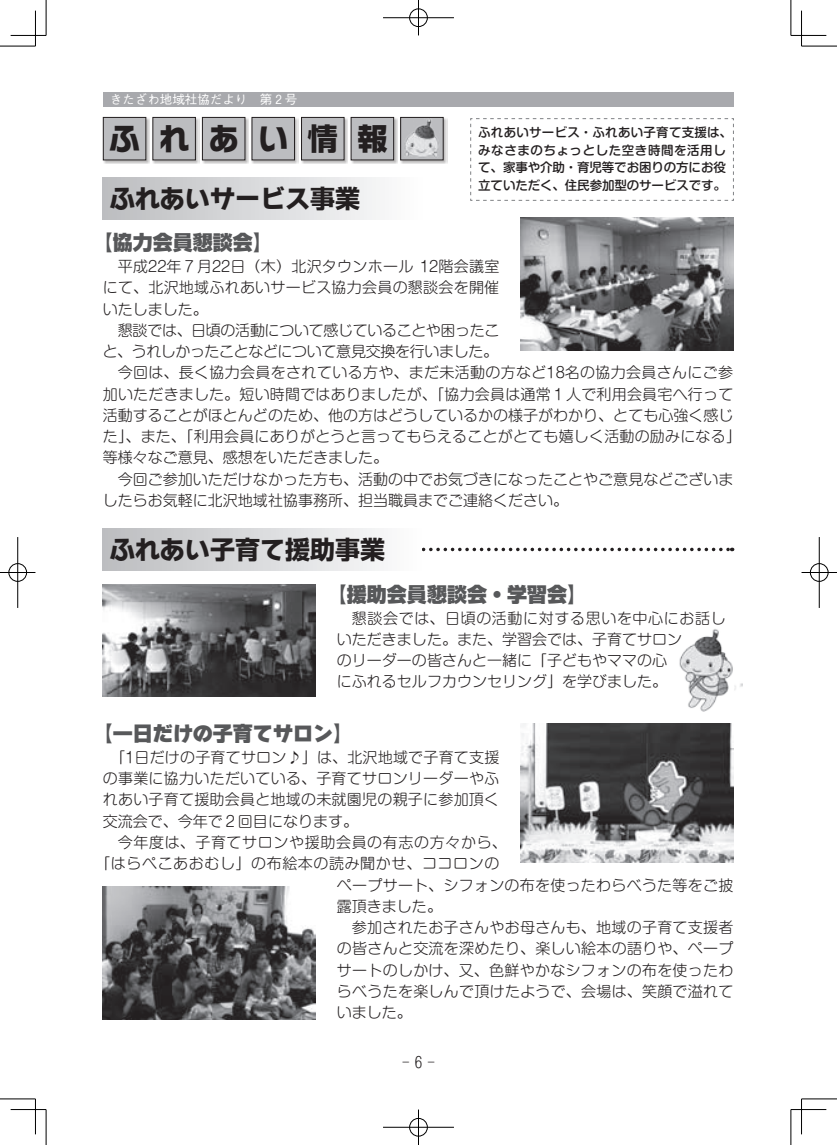
<style>
.page{position:relative;width:837px;height:1145px;background:#fff}
.page>*{position:absolute;margin:0;border:0;box-sizing:border-box;transform-origin:0 0}
.t1{font:800 30px "Typelabo N Std";color:#231f20}
.t2{font:700 25px "Shin Go Pr 5";color:#231f20}
.t3{font:700 25px "Wanpaku GN Std";color:#231f20}
.t4{font:900 20px "Shin Go Pr 5";color:#57585a}
.t5{font:900 20px "Wanpaku GN Std";color:#57585a}
.t6{font:300 15px/21.2px "Shin M Go Pro";letter-spacing:.015em;color:#231f20}
.t7{font:300 15px/21.2px "Shin M Go Pro";letter-spacing:-.025em;color:#231f20;text-align:right}
.t8{font:300 15px/21.2px "Shin M Go Pro";letter-spacing:.04em;color:#231f20}
.t9{font:300 15px "Gothic MB101 Pr 5";color:#231f20}
.t10{font:500 12.5px/17.5px "Shin M Go Pro";letter-spacing:.02em;color:#231f20}
.t11{font:500 12.5px "Gothic BBB Pr 5";color:#fff}
.s1{font-family:"Shin Go Pr 5"}
.s2{font-family:"Wanpaku GN Std"}
</style>
<div class="page">
<div style="left:103px;top:92px;width:630px;height:14px;background:#a8a9ad"></div>
<svg style="left:422px;top:547px;width:310px;height:4px"></svg>
<div style="left:103px;top:177px;width:319px;height:43px;background:linear-gradient(to right,#bbbdbf,#fdfdfd)"></div>
<div style="left:103px;top:528px;width:318px;height:42px;background:linear-gradient(to right,#bbbdbf,#fcfdfd)"></div>
<div style="left:102px;top:116px;width:48px;height:48px;background:#231f20;opacity:.3"></div>
<div style="left:103px;top:117px;width:43px;height:43px;background:#bcbdc0"></div>
<div style="left:103px;top:117px;width:43px;height:43px;border:1px solid #231f20"></div>
<div style="left:152px;top:116px;width:48px;height:48px;background:#231f20;opacity:.3"></div>
<div style="left:153px;top:117px;width:42px;height:43px;background:#bcbdc0"></div>
<div style="left:152px;top:117px;width:44px;height:43px;border:1px solid #231f20"></div>
<div style="left:201px;top:116px;width:48px;height:48px;background:#231f20;opacity:.3"></div>
<div style="left:202px;top:117px;width:43px;height:43px;background:#bcbdc0"></div>
<div style="left:202px;top:117px;width:43px;height:43px;border:1px solid #231f20"></div>
<div style="left:251px;top:116px;width:48px;height:48px;background:#231f20;opacity:.3"></div>
<div style="left:252px;top:117px;width:42px;height:43px;background:#bcbdc0"></div>
<div style="left:251px;top:117px;width:44px;height:43px;border:1px solid #231f20"></div>
<div style="left:300px;top:116px;width:48px;height:48px;background:#231f20;opacity:.3"></div>
<div style="left:301px;top:117px;width:43px;height:43px;background:#bcbdc0"></div>
<div style="left:301px;top:117px;width:43px;height:43px;border:1px solid #231f20"></div>
<div style="left:350px;top:116px;width:48px;height:48px;background:#231f20;opacity:.3"></div>
<div style="left:351px;top:117px;width:42px;height:43px;background:#bcbdc0"></div>
<div style="left:350px;top:117px;width:44px;height:43px;border:1px solid #231f20"></div>
<svg style="left:470px;top:118px;width:264px;height:83px"></svg>
<div style="left:399px;top:116px;width:48px;height:48px;background:#231f20;opacity:.3"></div>
<div style="left:400px;top:117px;width:43px;height:43px;background:#bcbdc0"></div>
<div style="left:400px;top:117px;width:43px;height:43px;border:1px solid #231f20"></div>
<img style="left:405px;top:120px;width:33px;height:37px">
<img style="left:520px;top:723px;width:213px;height:139px">
<img style="left:103px;top:886px;width:212px;height:134px">
<img style="left:103px;top:584px;width:212px;height:113px">
<img style="left:520px;top:217px;width:213px;height:134px">
<img style="left:679px;top:629px;width:62px;height:82px">
<hr style="left:0;top:46px;width:35px;height:1px;background:#000">
<hr style="left:801px;top:46px;width:35px;height:1px;background:#000">
<hr style="left:0;top:1098px;width:35px;height:1px;background:#000">
<hr style="left:801px;top:1098px;width:35px;height:1px;background:#000">
<hr style="left:46px;top:0;width:1px;height:35px;background:#000">
<hr style="left:46px;top:1109px;width:1px;height:35px;background:#000">
<hr style="left:790px;top:0;width:1px;height:35px;background:#000">
<hr style="left:790px;top:1109px;width:1px;height:35px;background:#000">
<hr style="left:11px;top:35px;width:35px;height:1px;background:#000">
<hr style="left:790px;top:35px;width:36px;height:1px;background:#000">
<hr style="left:11px;top:1109px;width:35px;height:1px;background:#000">
<hr style="left:790px;top:1109px;width:36px;height:1px;background:#000">
<hr style="left:35px;top:11px;width:1px;height:35px;background:#000">
<hr style="left:35px;top:1098px;width:1px;height:36px;background:#000">
<hr style="left:801px;top:11px;width:1px;height:35px;background:#000">
<hr style="left:801px;top:1098px;width:1px;height:36px;background:#000">
<div style="left:408px;top:8px;width:20px;height:19px;border:2px solid #fff;border-radius:50%"></div>
<hr style="left:383px;top:17px;width:71px;height:2px;background:#fff">
<hr style="left:417px;top:0;width:2px;height:35px;background:#fff">
<div style="left:409px;top:9px;width:18px;height:18px;border:1px solid #000;border-radius:50%"></div>
<hr style="left:383px;top:18px;width:71px;height:1px;background:#000">
<hr style="left:418px;top:0;width:1px;height:35px;background:#000">
<div style="left:408px;top:1117px;width:20px;height:20px;border:2px solid #fff;border-radius:50%"></div>
<hr style="left:383px;top:1126px;width:71px;height:2px;background:#fff">
<hr style="left:417px;top:1109px;width:2px;height:35px;background:#fff">
<div style="left:409px;top:1118px;width:18px;height:18px;border:1px solid #000;border-radius:50%"></div>
<hr style="left:383px;top:1127px;width:71px;height:1px;background:#000">
<hr style="left:418px;top:1109px;width:1px;height:35px;background:#000">
<div style="left:8px;top:562px;width:19px;height:20px;border:2px solid #fff;border-radius:50%"></div>
<hr style="left:0;top:571px;width:35px;height:2px;background:#fff">
<hr style="left:17px;top:537px;width:2px;height:71px;background:#fff">
<div style="left:9px;top:563px;width:18px;height:18px;border:1px solid #000;border-radius:50%"></div>
<hr style="left:0;top:572px;width:35px;height:1px;background:#000">
<hr style="left:18px;top:537px;width:1px;height:71px;background:#000">
<div style="left:809px;top:562px;width:19px;height:20px;border:2px solid #fff;border-radius:50%"></div>
<hr style="left:801px;top:571px;width:35px;height:2px;background:#fff">
<div style="left:809px;top:563px;width:19px;height:18px;border:1px solid #000;border-radius:50%"></div>
<hr style="left:801px;top:572px;width:35px;height:1px;background:#000">
<hr style="left:818px;top:537px;width:1px;height:71px;background:#000">
<p class="t11" style="left:110px;top:89px;width:189px">きたざわ地域社協だより　第 2 号</p>
<h1 class="t1" style="left:109px;top:117px;width:279px">ふれあい<span class="s1">情報</span></h1>
<p class="t10" style="left:478px;top:122px;width:255px">ふれあいサービス・ふれあい子育て支援は、みなさまのちょっとした空き時間を活用して、家事や介助・育児等でお困りの方にお役立ていただく、住民参加型のサービスです。</p>
<h2 class="t3" style="left:110px;top:180px;width:251px">ふれあいサービス<span class="s1">事業</span></h2>
<h3 class="t4" style="left:93px;top:227px;width:181px">【協力会員懇談会】</h3>
<p class="t6" style="left:103px;top:254px;width:398px;text-align:justify;text-indent:15px">平成22年７月22日（木）北沢タウンホール 12階会議室にて、北沢地域ふれあいサービス協力会員の懇談会を開催いたしました。</p>
<p class="t7" style="left:103px;top:318px;width:398px">懇談では、日頃の活動について感じていることや困ったこと、うれしかったことなどについて意見交換を行いました。</p>
<p class="t6" style="left:103px;top:360px;width:639px;text-indent:15px">今回は、長く協力会員をされている方や、まだ未活動の方など18名の協力会員さんにご参加いただきました。短い時間ではありましたが、「協力会員は通常１人で利用会員宅へ行って活動することがほとんどのため、他の方はどうしているかの様子がわかり、とても心強く感じた」、また、「利用会員にありがとうと言ってもらえることがとても嬉しく活動の励みになる」等様々なご意見、感想をいただきました。</p>
<p class="t6" style="left:103px;top:466px;width:631px;text-indent:15px">今回ご参加いただけなかった方も、活動の中でお気づきになったことやご意見などございましたらお気軽に北沢地域社協事務所、担当職員までご連絡ください。</p>
<h2 class="t2" style="left:110px;top:529px;width:276px"><span class="s2">ふれあい</span>子育<span class="s2">て</span>援助事業</h2>
<h3 class="t4" style="left:327px;top:578px;width:261px">【援助会員懇談会・学習会】</h3>
<p class="t6" style="left:337px;top:605px;width:390px;text-indent:15px">懇談会では、日頃の活動に対する思いを中心にお話しいただきました。また、学習会では、子育てサロン<br>のリーダーの皆さんと一緒に「子どもやママの心<br>にふれるセルフカウンセリング」を学びました。</p>
<h3 class="t5" style="left:93px;top:719px;width:262px"><span class="s1">【一日</span>だけの<span class="s1">子育</span>てサロン<span class="s1">】</span></h3>
<p class="t6" style="left:103px;top:745px;width:398px;text-align:justify;text-indent:8px">「1日だけの子育てサロン♪」は、北沢地域で子育て支援の事業に協力いただいている、子育てサロンリーダーやふれあい子育て援助会員と地域の未就園児の親子に参加頂く交流会で、今年で２回目になります。</p>
<p class="t8" style="left:95px;top:830px;width:413px;text-indent:22px">今年度は、子育てサロンや援助会員の有志の方々から、「はらぺこあおむし」の布絵本の読み聞かせ、ココロンの</p>
<p class="t6" style="left:337px;top:872px;width:398px">ペープサート、シフォンの布を使ったわらべうた等をご披露頂きました。</p>
<p class="t6" style="left:337px;top:915px;width:398px;text-align:justify;text-indent:15px">参加されたお子さんやお母さんも、地域の子育て支援者の皆さんと交流を深めたり、楽しい絵本の語りや、ペープサートのしかけ、又、色鮮やかなシフォンの布を使ったわらべうたを楽しんで頂けたようで、会場は、笑顔で溢れていました。</p>
<p class="t9" style="left:402px;top:1049px;width:34px">— —</p>
</div>
